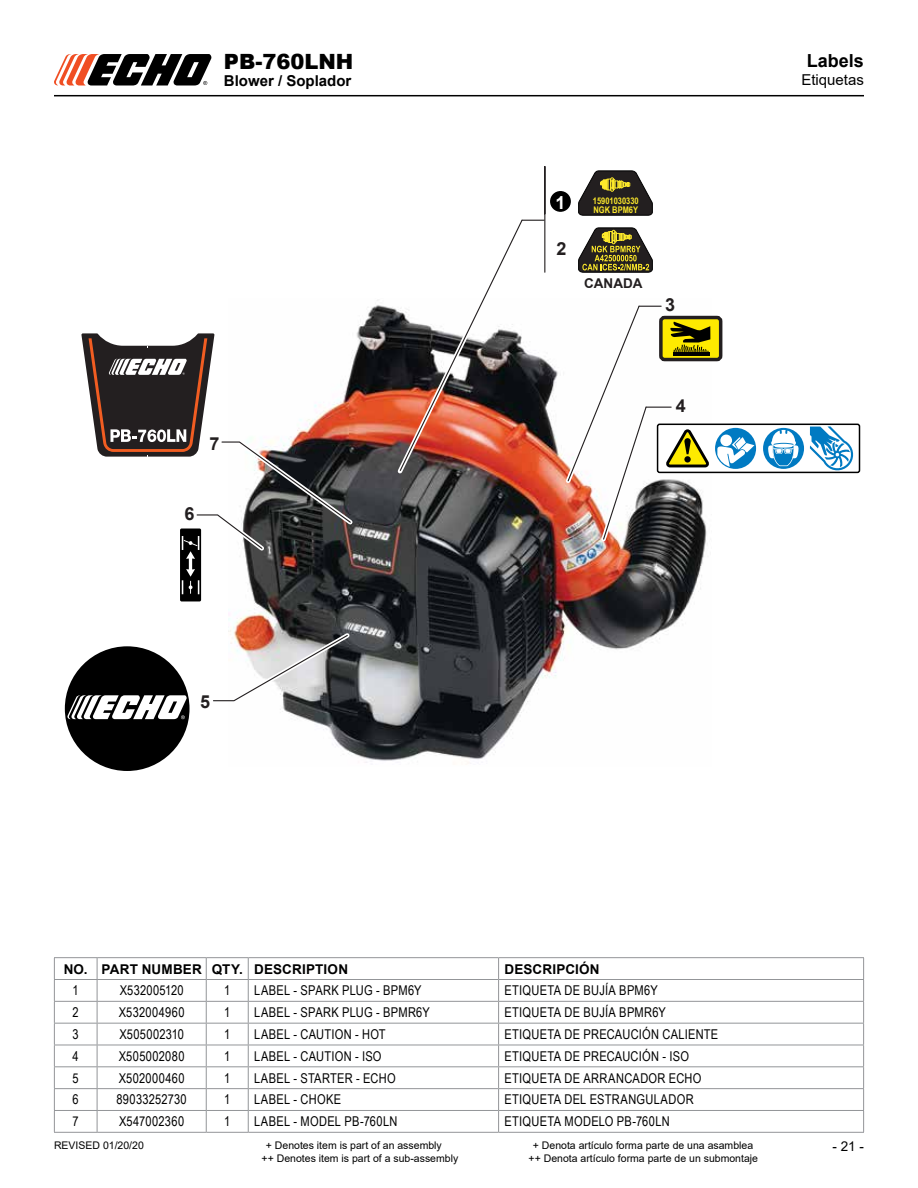
<style>
.page{position:relative;width:918px;height:1188px;background:#fff}
.page>*{position:absolute;margin:0;border:0;box-sizing:border-box;transform-origin:0 0}
.t1{font:900 21px "Arial";color:#000}
.t2{font:700 18px "Arial";color:#231f20}
.t3{font:700 18px "Arial";color:#000}
.t4{font:700 18px "Arial";color:#fff}
.t5{font:700 15px "Arial";color:#000}
.t6{font:15px "Arial";color:#000}
.t7{font:13.5px "Arial Narrow";letter-spacing:.02em;color:#000}
.t8{font:700 13.5px "Arial";letter-spacing:.01em;color:#000}
.t9{font:700 13.5px "Arial";color:#231f20}
.t10{font:13.5px "Arial";color:#000}
.t11{font:10.5px "Arial";color:#000}
.t12{font:700 9.15px/8.4px "Arial Narrow";color:#fde92b}
</style>
<div class="page">
<hr style="left:54px;top:95px;width:810px;height:1px;background:#000">
<svg style="left:54px;top:54px;width:158px;height:32px"></svg>
<img style="left:229px;top:300px;width:483px;height:463px">
<hr style="left:544px;top:166px;width:1px;height:106px;background:#231f20">
<div style="left:659px;top:316px;width:63px;height:45px;border:7px solid #231f20;border-radius:2px"></div>
<div style="left:663px;top:319px;width:56px;height:39px;background:#feea00;border-radius:2px"></div>
<svg style="left:213px;top:629px;width:140px;height:78px"></svg>
<div style="left:65px;top:646px;width:125px;height:125px;background:#000;border-radius:50%"></div>
<svg style="left:67px;top:695px;width:120px;height:24px"></svg>
<div style="left:180px;top:529px;width:21px;height:72px;background:#000;border-radius:2px"></div>
<svg style="left:81px;top:333px;width:276px;height:261px"></svg>
<div style="left:658px;top:424px;width:202px;height:48px;background:#fff;border-radius:2px"></div>
<div style="left:657px;top:424px;width:203px;height:49px;border:2px solid #000;border-radius:2px"></div>
<div style="left:715px;top:428px;width:41px;height:41px;background:#007ac2;border-radius:50%"></div>
<div style="left:720px;top:435px;width:12px;height:11px;background:#fff;border-radius:50%"></div>
<svg style="left:717px;top:437px;width:37px;height:30px"></svg>
<div style="left:763px;top:428px;width:41px;height:41px;background:#007ac2;border-radius:50%"></div>
<svg style="left:768px;top:430px;width:31px;height:36px"></svg>
<svg style="left:810px;top:426px;width:45px;height:46px"></svg>
<div style="left:550px;top:191px;width:21px;height:21px;background:#000;border-radius:50%"></div>
<svg style="left:562px;top:300px;width:148px;height:245px"></svg>
<svg style="left:578px;top:227px;width:75px;height:46px"></svg>
<svg style="left:578px;top:170px;width:75px;height:46px"></svg>
<img style="left:394px;top:219px;width:150px;height:258px">
<svg style="left:97px;top:958px;width:1px;height:174px"></svg>
<svg style="left:206px;top:958px;width:1px;height:174px"></svg>
<svg style="left:248px;top:958px;width:1px;height:174px"></svg>
<svg style="left:498px;top:958px;width:1px;height:174px"></svg>
<hr style="left:54px;top:957px;width:43px;height:1px;background:#939598">
<hr style="left:97px;top:957px;width:109px;height:1px;background:#939598">
<hr style="left:206px;top:957px;width:42px;height:1px;background:#939598">
<hr style="left:248px;top:957px;width:251px;height:1px;background:#939598">
<hr style="left:499px;top:957px;width:365px;height:1px;background:#939598">
<hr style="left:54px;top:979px;width:43px;height:1px;background:#939598">
<hr style="left:97px;top:979px;width:109px;height:1px;background:#939598">
<hr style="left:206px;top:979px;width:42px;height:1px;background:#939598">
<hr style="left:248px;top:979px;width:251px;height:1px;background:#939598">
<hr style="left:499px;top:979px;width:365px;height:1px;background:#939598">
<hr style="left:54px;top:1001px;width:43px;height:1px;background:#939598">
<hr style="left:97px;top:1001px;width:109px;height:1px;background:#939598">
<hr style="left:206px;top:1001px;width:42px;height:1px;background:#939598">
<hr style="left:248px;top:1001px;width:251px;height:1px;background:#939598">
<hr style="left:499px;top:1001px;width:365px;height:1px;background:#939598">
<hr style="left:54px;top:1023px;width:43px;height:1px;background:#939598">
<hr style="left:97px;top:1023px;width:109px;height:1px;background:#939598">
<hr style="left:206px;top:1023px;width:42px;height:1px;background:#939598">
<hr style="left:248px;top:1023px;width:251px;height:1px;background:#939598">
<hr style="left:499px;top:1023px;width:365px;height:1px;background:#939598">
<hr style="left:54px;top:1045px;width:43px;height:1px;background:#939598">
<hr style="left:97px;top:1045px;width:109px;height:1px;background:#939598">
<hr style="left:206px;top:1045px;width:42px;height:1px;background:#939598">
<hr style="left:248px;top:1045px;width:251px;height:1px;background:#939598">
<hr style="left:499px;top:1045px;width:365px;height:1px;background:#939598">
<hr style="left:54px;top:1066px;width:43px;height:1px;background:#939598">
<hr style="left:97px;top:1066px;width:109px;height:1px;background:#939598">
<hr style="left:206px;top:1066px;width:42px;height:1px;background:#939598">
<hr style="left:248px;top:1066px;width:251px;height:1px;background:#939598">
<hr style="left:499px;top:1066px;width:365px;height:1px;background:#939598">
<hr style="left:54px;top:1088px;width:43px;height:1px;background:#939598">
<hr style="left:97px;top:1088px;width:109px;height:1px;background:#939598">
<hr style="left:206px;top:1088px;width:42px;height:1px;background:#939598">
<hr style="left:248px;top:1088px;width:251px;height:1px;background:#939598">
<hr style="left:499px;top:1088px;width:365px;height:1px;background:#939598">
<hr style="left:54px;top:1110px;width:43px;height:1px;background:#939598">
<svg style="left:54px;top:958px;width:1px;height:174px"></svg>
<hr style="left:97px;top:1110px;width:109px;height:1px;background:#939598">
<hr style="left:206px;top:1110px;width:42px;height:1px;background:#939598">
<hr style="left:248px;top:1110px;width:251px;height:1px;background:#939598">
<hr style="left:499px;top:1110px;width:365px;height:1px;background:#939598">
<svg style="left:863px;top:958px;width:1px;height:174px"></svg>
<hr style="left:54px;top:1132px;width:43px;height:1px;background:#939598">
<hr style="left:97px;top:1132px;width:109px;height:1px;background:#939598">
<hr style="left:206px;top:1132px;width:42px;height:1px;background:#939598">
<hr style="left:248px;top:1132px;width:251px;height:1px;background:#939598">
<hr style="left:499px;top:1132px;width:365px;height:1px;background:#939598">
<h1 class="t1" style="left:224px;top:46px;width:131px">PB-760LNH</h1>
<p class="t5" style="left:224px;top:70px;width:129px">Blower / Soplador</p>
<h2 class="t2" style="left:209px;top:431px;width:12px">7</h2>
<h2 class="t2" style="left:185px;top:501px;width:12px">6</h2>
<h2 class="t2" style="left:200px;top:689px;width:12px">5</h2>
<h2 class="t4" style="left:555px;top:190px;width:12px">1</h2>
<p class="t12" style="left:593px;top:196px;width:47px">15901030330<br>NGK BPM6Y</p>
<h2 class="t2" style="left:556px;top:236px;width:12px">2</h2>
<p class="t9" style="left:584px;top:273px;width:60px">CANADA</p>
<h2 class="t2" style="left:665px;top:292px;width:12px">3</h2>
<h2 class="t2" style="left:676px;top:393px;width:12px">4</h2>
<h2 class="t3" style="left:807px;top:48px;width:59px">Labels</h2>
<p class="t6" style="left:801px;top:70px;width:64px">Etiquetas</p>
<p class="t8" style="left:64px;top:959px;width:286px">NO. PART NUMBER QTY. DESCRIPTION</p>
<p class="t8" style="left:505px;top:959px;width:97px">DESCRIPCIÓN</p>
<p class="t7" style="left:73px;top:981px;width:8px">1</p>
<p class="t7" style="left:120px;top:981px;width:65px">X532005120</p>
<p class="t7" style="left:224px;top:981px;width:8px">1</p>
<p class="t7" style="left:254px;top:981px;width:169px">LABEL - SPARK PLUG - BPM6Y</p>
<p class="t7" style="left:505px;top:981px;width:155px">ETIQUETA DE BUJÍA BPM6Y</p>
<p class="t7" style="left:73px;top:1003px;width:8px">2</p>
<p class="t7" style="left:119px;top:1003px;width:67px">X532004960</p>
<p class="t7" style="left:224px;top:1003px;width:8px">1</p>
<p class="t7" style="left:254px;top:1003px;width:177px">LABEL - SPARK PLUG - BPMR6Y</p>
<p class="t7" style="left:505px;top:1003px;width:163px">ETIQUETA DE BUJÍA BPMR6Y</p>
<p class="t7" style="left:73px;top:1024px;width:8px">3</p>
<p class="t7" style="left:119px;top:1024px;width:66px">X505002310</p>
<p class="t7" style="left:224px;top:1024px;width:8px">1</p>
<p class="t7" style="left:254px;top:1024px;width:133px">LABEL - CAUTION - HOT</p>
<p class="t7" style="left:505px;top:1024px;width:215px">ETIQUETA DE PRECAUCIÓN CALIENTE</p>
<p class="t7" style="left:73px;top:1046px;width:8px">4</p>
<p class="t7" style="left:119px;top:1046px;width:67px">X505002080</p>
<p class="t7" style="left:224px;top:1046px;width:8px">1</p>
<p class="t7" style="left:254px;top:1046px;width:129px">LABEL - CAUTION - ISO</p>
<p class="t7" style="left:505px;top:1046px;width:186px">ETIQUETA DE PRECAUCIÓN - ISO</p>
<p class="t7" style="left:73px;top:1068px;width:8px">5</p>
<p class="t7" style="left:119px;top:1068px;width:67px">X502000460</p>
<p class="t7" style="left:224px;top:1068px;width:8px">1</p>
<p class="t7" style="left:254px;top:1068px;width:143px">LABEL - STARTER - ECHO</p>
<p class="t7" style="left:505px;top:1068px;width:198px">ETIQUETA DE ARRANCADOR ECHO</p>
<p class="t7" style="left:73px;top:1090px;width:8px">6</p>
<p class="t7" style="left:116px;top:1090px;width:72px">89033252730</p>
<p class="t7" style="left:224px;top:1090px;width:8px">1</p>
<p class="t7" style="left:254px;top:1090px;width:89px">LABEL - CHOKE</p>
<p class="t7" style="left:505px;top:1090px;width:191px">ETIQUETA DEL ESTRANGULADOR</p>
<p class="t7" style="left:73px;top:1112px;width:8px">7</p>
<p class="t7" style="left:119px;top:1112px;width:67px">X547002360</p>
<p class="t7" style="left:224px;top:1112px;width:8px">1</p>
<p class="t7" style="left:254px;top:1112px;width:145px">LABEL - MODEL PB-760LN</p>
<p class="t7" style="left:505px;top:1112px;width:167px">ETIQUETA MODELO PB-760LN</p>
<p class="t11" style="left:54px;top:1138px;width:91px">REVISED 01/20/20</p>
<p class="t11" style="left:266px;top:1138px;width:177px">+ Denotes item is part of an assembly</p>
<p class="t11" style="left:533px;top:1138px;width:222px">+ Denota artículo forma parte de una asamblea</p>
<p class="t11" style="left:262px;top:1151px;width:198px">++ Denotes item is part of a sub-assembly</p>
<p class="t11" style="left:529px;top:1151px;width:231px">++ Denota artículo forma parte de un submontaje</p>
<p class="t10" style="left:832px;top:1137px;width:33px">- 21 -</p>
</div>
